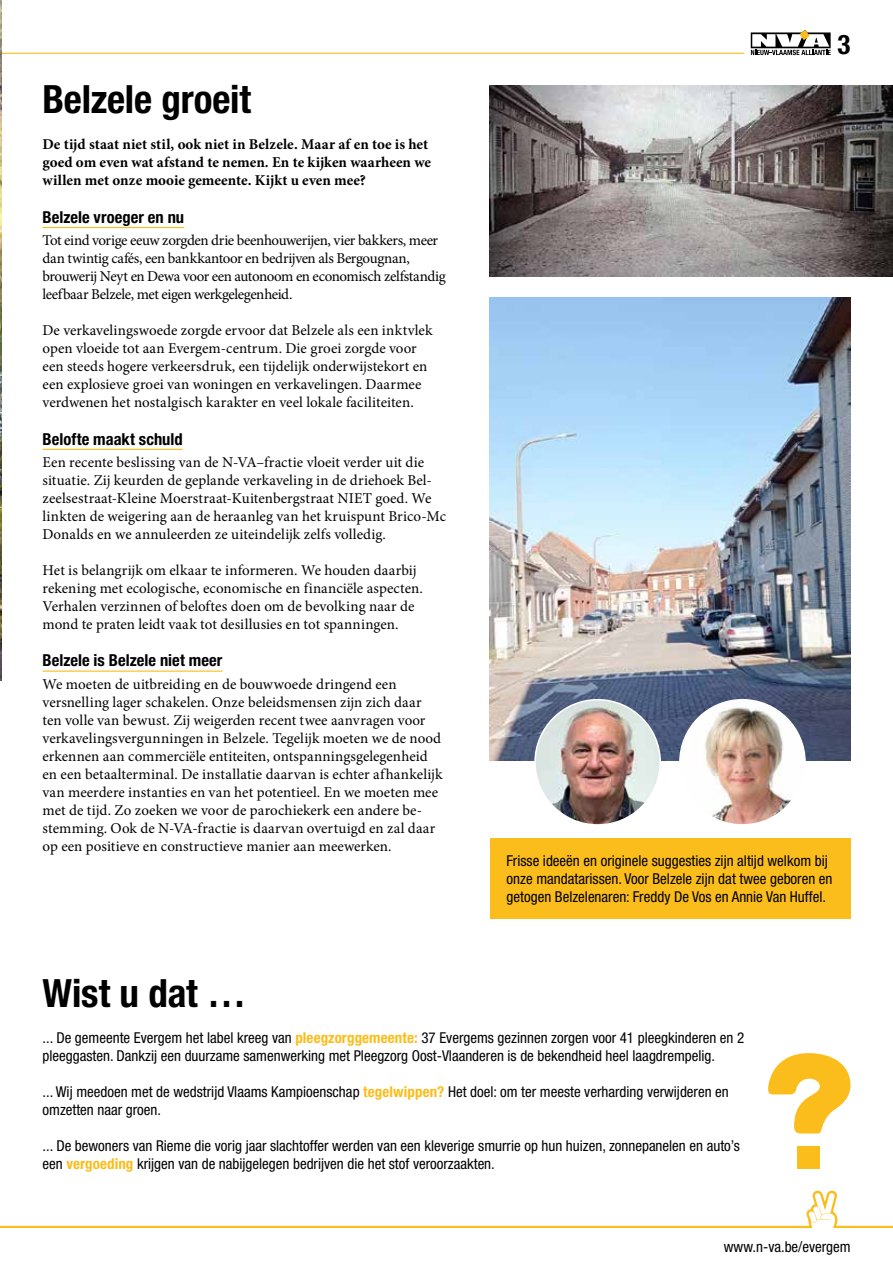
<style>
.page{position:relative;width:893px;height:1263px;background:#fff}
.page>*{position:absolute;margin:0;border:0;box-sizing:border-box;transform-origin:0 0}
.t1{font:700 condensed 39px "Helvetica Neue LT Std";letter-spacing:-.005em;color:#000}
.t2{font:700 condensed 27px "Helvetica Neue LT Std";color:#000}
.t3{font:700 condensed 16.5px "Helvetica Neue LT Std";color:#000}
.t4{font:15px/18px "Minion Pro";color:#000}
.t5{font:condensed 15px/18px "Helvetica Neue LT Std";color:#000}
.t6{font:15px/18px "Minion Pro";letter-spacing:-.03em;color:#000}
.t7{font:700 15px/18px "Minion Pro";color:#000}
.s1{font-weight:700;color:#fbbd1b}
</style>
<div class="page">
<hr style="left:43px;top:227px;width:141px;height:1px;background:#fbbd1b">
<hr style="left:43px;top:449px;width:140px;height:1px;background:#fbbd1b">
<hr style="left:43px;top:670px;width:179px;height:2px;background:#fbbd1b">
<svg style="left:768px;top:1053px;width:82px;height:81px"></svg>
<div style="left:797px;top:1147px;width:22px;height:22px;background:#fbbd1b"></div>
<img style="left:490px;top:85px;width:403px;height:192px">
<img style="left:490px;top:297px;width:360px;height:464px">
<div style="left:490px;top:838px;width:360px;height:80px;background:#fbbd1b"></div>
<img style="left:535px;top:700px;width:125px;height:125px;border-radius:63px">
<img style="left:680px;top:700px;width:125px;height:125px;border-radius:63px">
<hr style="left:0;top:53px;width:744px;height:1px;background:#fbbd1b">
<svg style="left:751px;top:30px;width:80px;height:25px"></svg>
<svg style="left:0;top:1190px;width:893px;height:38px"></svg>
<img style="left:0;top:0;width:2px;height:680px">
<h1 class="t1" style="left:43px;top:76px;width:210px">Belzele groeit</h1>
<p class="t7" style="left:43px;top:135px;width:390px">De tijd staat niet stil, ook niet in Belzele. Maar af en toe is het goed om even wat afstand te nemen. En te kijken waarheen we willen met onze mooie gemeente. Kijkt u even mee?</p>
<p class="t3" style="left:43px;top:207px;width:143px">Belzele vroeger en nu</p>
<p class="t6" style="left:43px;top:231px;width:405px">Tot eind vorige eeuw zorgden drie beenhouwerijen, vier bakkers, meer dan twintig cafés, een bankkantoor en bedrijven als Bergougnan, brouwerij Neyt en Dewa voor een autonoom en economisch zelfstandig leefbaar Belzele, met eigen werkgelegenheid.</p>
<p class="t4" style="left:43px;top:321px;width:391px">De verkavelingswoede zorgde ervoor dat Belzele als een inktvlek open vloeide tot aan Evergem-centrum. Die groei zorgde voor een steeds hogere verkeersdruk, een tijdelijk onderwijstekort en een explosieve groei van woningen en verkavelingen. Daarmee verdwenen het nostalgisch karakter en veel lokale faciliteiten.</p>
<p class="t3" style="left:43px;top:429px;width:142px">Belofte maakt schuld</p>
<p class="t4" style="left:43px;top:453px;width:405px">Een recente beslissing van de N-VA–fractie vloeit verder uit die situatie. Zij keurden de geplande verkaveling in de driehoek Bel&shy;zeelsestraat-Kleine Moerstraat-Kuitenbergstraat NIET goed. We linkten de weigering aan de heraanleg van het kruispunt Brico-Mc Donalds en we annuleerden ze uiteindelijk zelfs volledig.</p>
<p class="t4" style="left:43px;top:561px;width:382px">Het is belangrijk om elkaar te informeren. We houden daarbij rekening met ecologische, economische en financiële aspecten.<br>Verhalen verzinnen of beloftes doen om de bevolking naar de mond te praten leidt vaak tot desillusies en tot spanningen.</p>
<p class="t3" style="left:43px;top:650px;width:181px">Belzele is Belzele niet meer</p>
<p class="t4" style="left:43px;top:675px;width:401px">We moeten de uitbreiding en de bouwwoede dringend een versnelling lager schakelen. Onze beleidsmensen zijn zich daar ten volle van bewust. Zij weigerden recent twee aanvragen voor verkavelingsvergunningen in Belzele. Tegelijk moeten we de nood erkennen aan commerciële entiteiten, ontspanningsgelegenheid en een betaalterminal. De installatie daarvan is echter afhankelijk van meerdere instanties en van het potentieel. En we moeten mee met de tijd. Zo zoeken we voor de parochiekerk een andere be&shy;stemming. Ook de N-VA-fractie is daarvan overtuigd en zal daar op een positieve en constructieve manier aan meewerken.</p>
<h2 class="t2" style="left:837px;top:28px;width:14px">3</h2>
<p class="t5" style="left:507px;top:851px;width:327px">Frisse ideeën en originele suggesties zijn altijd welkom bij onze mandatarissen. Voor Belzele zijn dat twee geboren en getogen Belzelenaren: Freddy De Vos en Annie Van Huffel.</p>
<h1 class="t1" style="left:43px;top:970px;width:205px">Wist u dat …</h1>
<p class="t5" style="left:43px;top:1029px;width:703px">... De gemeente Evergem het label kreeg van <span class="s1">pleegzorggemeente:</span> 37 Evergems gezinnen zorgen voor 41 pleegkinderen en 2 pleeggasten. Dankzij een duurzame samenwerking met Pleegzorg Oost-Vlaanderen is de bekendheid heel laagdrempelig.</p>
<p class="t5" style="left:43px;top:1083px;width:688px">... Wij meedoen met de wedstrijd Vlaams Kampioenschap <span class="s1">tegelwippen?</span> Het doel: om ter meeste verharding verwijderen en omzetten naar groen.</p>
<p class="t5" style="left:43px;top:1137px;width:699px">... De bewoners van Rieme die vorig jaar slachtoffer werden van een kleverige smurrie op hun huizen, zonnepanelen en auto’s een <span class="s1">vergoeding</span> krijgen van de nabijgelegen bedrijven die het stof veroorzaakten.</p>
<p class="t5" style="left:724px;top:1238px;width:128px">www.n-va.be/evergem</p>
</div>
